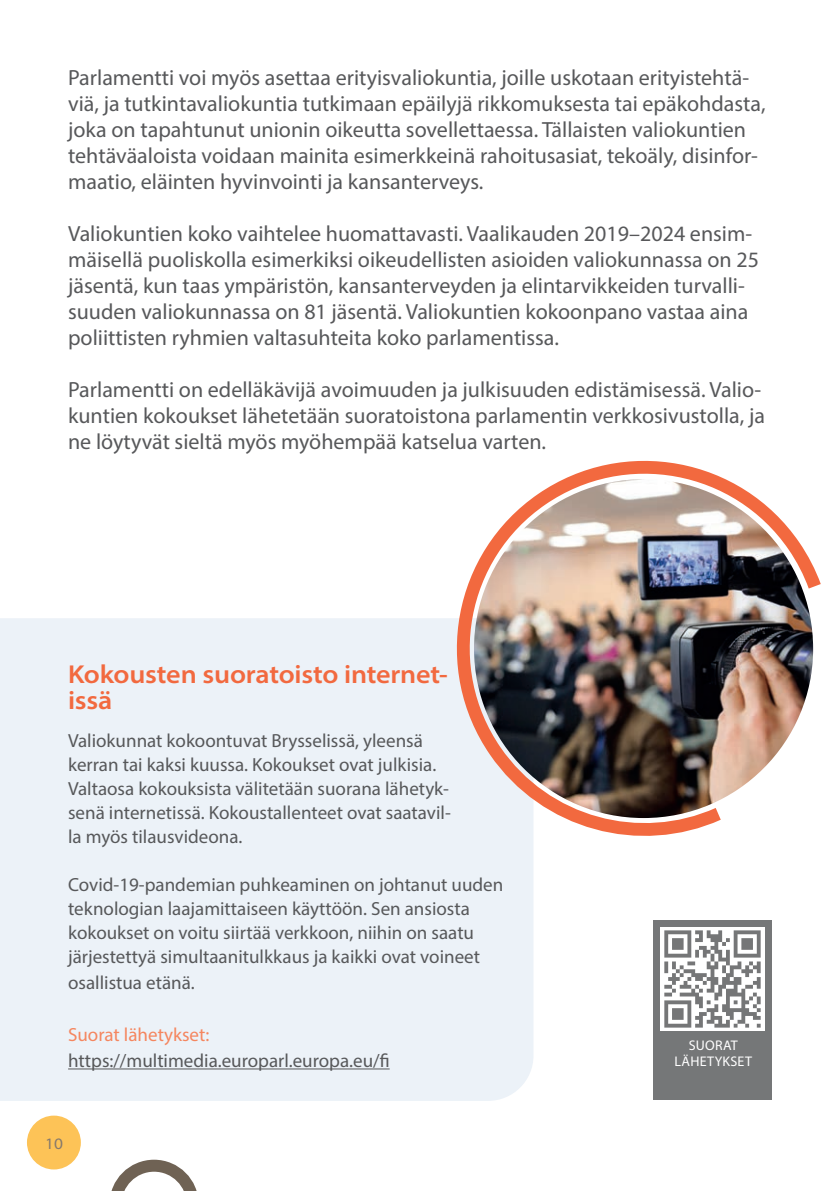
<style>
.page{position:relative;width:840px;height:1191px;background:#fff}
.page>*{position:absolute;margin:0;border:0;box-sizing:border-box;transform-origin:0 0}
.t1{font:600 semi-expanded 26px/26px "Myriad Pro";letter-spacing:-.01em;color:#f2693f}
.t2{font:22px/26px "Myriad Pro";color:#57585a}
.t3{font:19px/24px "Myriad Pro";color:#57585a}
.t4{font:semi-expanded 16px "Myriad Pro";color:#85796c}
.t5{font:14px/16px "Myriad Pro";letter-spacing:.02em;color:#fff;text-align:center}
.s1{color:#f5865f}
</style>
<div class="page">
<div style="left:27px;top:1115px;width:54px;height:54px;background:#fdc357;border-radius:50%"></div>
<svg style="left:111px;top:1159px;width:86px;height:32px"></svg>
<div style="left:0;top:618px;width:533px;height:482px;background:#ecf2f8"></div>
<div style="left:653px;top:920px;width:118px;height:179px;background:#757778"></div>
<img style="left:438px;top:460px;width:383px;height:388px">
<hr style="left:68px;top:1068px;width:321px;height:1px;background:#57585a">
<img style="left:660px;top:927px;width:103px;height:103px">
<p class="t2" style="left:68px;top:64px;width:698px">Parlamentti voi myös asettaa erityisvaliokuntia, joille uskotaan erityistehtä&shy;viä, ja tutkintavaliokuntia tutkimaan epäilyjä rikkomuksesta tai epäkohdasta, joka on tapahtunut unionin oikeutta sovellettaessa. Tällaisten valiokuntien tehtäväaloista voidaan mainita esimerkkeinä rahoitusasiat, tekoäly, disinfor&shy;maatio, eläinten hyvinvointi ja kansanterveys.</p>
<p class="t2" style="left:68px;top:220px;width:692px">Valiokuntien koko vaihtelee huomattavasti. Vaalikauden 2019–2024 ensim&shy;mäisellä puoliskolla esimerkiksi oikeudellisten asioiden valiokunnassa on 25 jäsentä, kun taas ympäristön, kansanterveyden ja elintarvikkeiden turvalli&shy;suuden valiokunnassa on 81 jäsentä. Valiokuntien kokoonpano vastaa aina poliittisten ryhmien valtasuhteita koko parlamentissa.</p>
<p class="t2" style="left:68px;top:376px;width:698px">Parlamentti on edelläkävijä avoimuuden ja julkisuuden edistämisessä. Valio&shy;kuntien kokoukset lähetetään suoratoistona parlamentin verkkosivustolla, ja ne löytyvät sieltä myös myöhempää katselua varten.</p>
<p class="t1" style="left:68px;top:660px;width:381px">Kokousten suoratoisto internet&shy;issä</p>
<p class="t3" style="left:68px;top:728px;width:384px">Valiokunnat kokoontuvat Brysselissä, yleensä kerran tai kaksi kuussa. Kokoukset ovat julkisia.<br>Valtaosa kokouksista välitetään suorana lähetyk&shy;senä internetissä. Kokoustallenteet ovat saatavil&shy;la myös tilausvideona.</p>
<p class="t3" style="left:68px;top:872px;width:436px">Covid-19-pandemian puhkeaminen on johtanut uuden teknologian laajamittaiseen käyttöön. Sen ansiosta kokoukset on voitu siirtää verkkoon, niihin on saatu järjestettyä simultaanitulkkaus ja kaikki ovat voineet</p>
<p class="t3" style="left:68px;top:970px;width:128px">osallistua etänä.</p>
<p class="t3" style="left:68px;top:1021px;width:323px;line-height:26px"><span class="s1">Suorat lähetykset: </span>https://multimedia.europarl.europa.eu/f</p>
<p class="t4" style="left:45px;top:1133px;width:19px">10</p>
<p class="t5" style="left:674px;top:1036px;width:79px">SUORAT<br>LÄHETYKSET</p>
</div>
